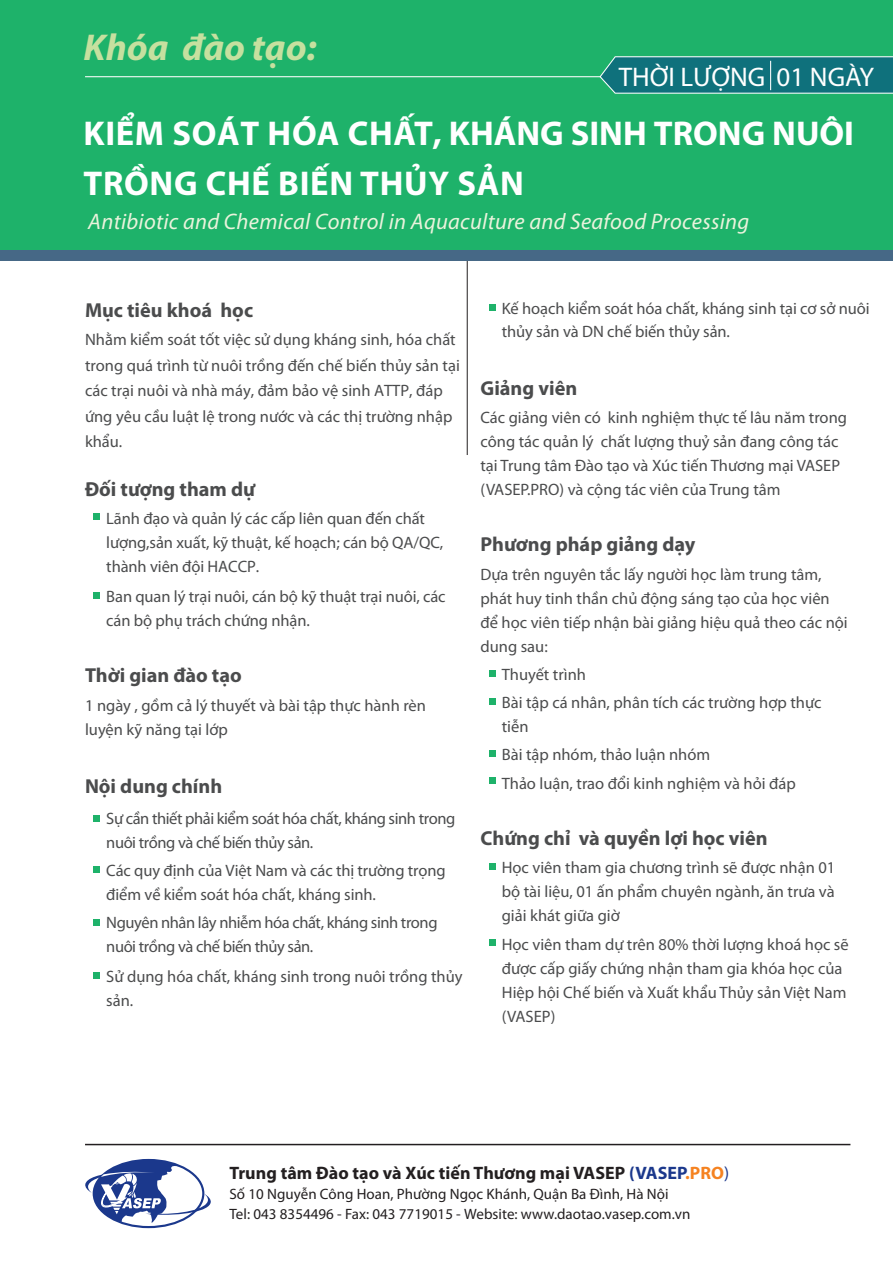
<style>
.page{position:relative;width:893px;height:1263px;background:#fff}
.page>*{position:absolute;margin:0;border:0;box-sizing:border-box;transform-origin:0 0}
.t1{font:italic 700 37.5px "Myriad Pro";color:#c6e09f}
.t2{font:700 34.5px/49.5px "Myriad Pro";letter-spacing:.02em;color:#fff}
.t3{font:27px "Myriad Pro";color:#fff}
.t4{font:italic 22.5px "Myriad Pro";letter-spacing:.015em;color:#eaf3dc}
.t5{font:700 20.25px "Myriad Pro";color:#4b4c4d}
.t6{font:700 18px "Myriad Pro";letter-spacing:.005em;color:#231f20}
.t7{font:16.5px/24px "Myriad Pro";color:#4b4c4d}
.t8{font:16.5px/24px "Myriad Pro";letter-spacing:-.025em;color:#4b4c4d}
.t9{font:15px/20.2px "Myriad Pro";letter-spacing:.005em;color:#231f20}
.s1{color:#1b388c}
.s2{color:#f58220}
.s3{font-weight:400;color:#1b388c}
</style>
<div class="page">
<hr style="left:467px;top:238px;width:1px;height:217px;background:#231f20">
<div style="left:0;top:0;width:893px;height:261px;background:#466886"></div>
<div style="left:0;top:0;width:893px;height:249px;background:#1eb26a"></div>
<hr style="left:85px;top:1144px;width:765px;height:1px;background:#231f20">
<svg style="left:85px;top:1159px;width:126px;height:67px"></svg>
<div style="left:93px;top:514px;width:7px;height:6px;background:#1eb26a"></div>
<div style="left:93px;top:592px;width:7px;height:6px;background:#1eb26a"></div>
<div style="left:93px;top:815px;width:7px;height:6px;background:#1eb26a"></div>
<div style="left:93px;top:867px;width:7px;height:6px;background:#1eb26a"></div>
<div style="left:93px;top:919px;width:7px;height:7px;background:#1eb26a"></div>
<div style="left:93px;top:972px;width:7px;height:7px;background:#1eb26a"></div>
<div style="left:489px;top:670px;width:6px;height:7px;background:#1eb26a"></div>
<div style="left:489px;top:304px;width:6px;height:7px;background:#1eb26a"></div>
<svg style="left:489px;top:698px;width:6px;height:6px"></svg>
<svg style="left:489px;top:751px;width:6px;height:6px"></svg>
<svg style="left:489px;top:778px;width:6px;height:6px"></svg>
<div style="left:489px;top:863px;width:6px;height:7px;background:#1eb26a"></div>
<svg style="left:489px;top:940px;width:6px;height:6px"></svg>
<hr style="left:85px;top:76px;width:629px;height:1px;background:#fff">
<svg style="left:599px;top:56px;width:294px;height:38px;background:#1d7b82"></svg>
<h1 class="t1" style="left:84px;top:23px;width:234px">Khóa đào tạo:</h1>
<h3 class="t3" style="left:619px;top:60px;width:257px">THỜI LƯỢNG 01 NGÀY</h3>
<h2 class="t2" style="left:84px;top:108px;width:772px">KIỂM SOÁT HÓA CHẤT, KHÁNG SINH TRONG NUÔI<br>TRỒNG CHẾ BIẾN THỦY SẢN</h2>
<h3 class="t4" style="left:88px;top:208px;width:662px">Antibiotic and Chemical Control in Aquaculture and Seafood Processing</h3>
<p class="t5" style="left:85px;top:297px;width:170px">Mục tiêu khoá học</p>
<p class="t7" style="left:85px;top:327px;width:376px;line-height:25.5px">Nhằm kiểm soát tốt việc sử dụng kháng sinh, hóa chất trong quá trình từ nuôi trồng đến chế biến thủy sản tại các trại nuôi và nhà máy, đảm bảo vệ sinh ATTP, đáp ứng yêu cầu luật lệ trong nước và các thị trường nhập khẩu.</p>
<p class="t5" style="left:85px;top:476px;width:171px">Đối tượng tham dự</p>
<p class="t7" style="left:106px;top:506px;width:338px">Lãnh đạo và quản lý các cấp liên quan đến chất lượng,sản xuất, kỹ thuật, kế hoạch; cán bộ QA/QC, thành viên đội HACCP.</p>
<p class="t7" style="left:106px;top:584px;width:341px">Ban quan lý trại nuôi, cán bộ kỹ thuật trại nuôi, các cán bộ phụ trách chứng nhận.</p>
<p class="t5" style="left:85px;top:662px;width:158px">Thời gian đào tạo</p>
<p class="t7" style="left:85px;top:693px;width:342px">1 ngày , gồm cả lý thuyết và bài tập thực hành rèn luyện kỹ năng tại lớp</p>
<p class="t5" style="left:85px;top:772px;width:139px">Nội dung chính</p>
<p class="t8" style="left:106px;top:806px;width:350px">Sự cần thiết phải kiểm soát hóa chất, kháng sinh trong nuôi trồng và chế biến thủy sản.</p>
<p class="t7" style="left:106px;top:858px;width:341px">Các quy định của Việt Nam và các thị trường trọng điểm về kiểm soát hóa chất, kháng sinh.</p>
<p class="t8" style="left:106px;top:910px;width:333px">Nguyên nhân lây nhiễm hóa chất, kháng sinh trong nuôi trồng và chế biến thủy sản.</p>
<p class="t7" style="left:106px;top:964px;width:358px">Sử dụng hóa chất, kháng sinh trong nuôi trồng thủy sản.</p>
<p class="t7" style="left:502px;top:297px;width:369px;line-height:22.5px">Kế hoạch kiểm soát hóa chất, kháng sinh tại cơ sở nuôi thủy sản và DN chế biến thủy sản.</p>
<p class="t5" style="left:480px;top:375px;width:98px">Giảng viên</p>
<p class="t7" style="left:480px;top:405px;width:368px">Các giảng viên có kinh nghiệm thực tế lâu năm trong công tác quản lý chất lượng thuỷ sản đang công tác tại Trung tâm Đào tạo và Xúc tiến Thương mại VASEP (VASEP.PRO) và cộng tác viên của Trung tâm</p>
<p class="t5" style="left:480px;top:531px;width:217px">Phương pháp giảng dạy</p>
<p class="t7" style="left:480px;top:562px;width:369px">Dựa trên nguyên tắc lấy người học làm trung tâm, phát huy tinh thần chủ động sáng tạo của học viên để học viên tiếp nhận bài giảng hiệu quả theo các nội dung sau:</p>
<p class="t7" style="left:502px;top:660px;width:321px;line-height:28.2px">Thuyết trình<br>Bài tập cá nhân, phân tích các trường hợp thực</p>
<p class="t7" style="left:502px;top:712px;width:295px;line-height:28.2px">tiễn<br>Bài tập nhóm, thảo luận nhóm<br>Thảo luận, trao đổi kinh nghiệm và hỏi đáp</p>
<p class="t5" style="left:480px;top:825px;width:289px">Chứng chỉ và quyền lợi học viên</p>
<p class="t7" style="left:502px;top:856px;width:335px;text-align:justify">Học viên tham gia chương trình sẽ được nhận 01 bộ tài liệu, 01 ấn phẩm chuyên ngành, ăn trưa và giải khát giữa giờ</p>
<p class="t7" style="left:502px;top:932px;width:348px">Học viên tham dự trên 80% thời lượng khoá học sẽ được cấp giấy chứng nhận tham gia khóa học của Hiệp hội Chế biến và Xuất khẩu Thủy sản Việt Nam (VASEP)</p>
<p class="t6" style="left:229px;top:1161px;width:501px">Trung tâm Đào tạo và Xúc tiến Thương mại VASEP <span class="s1">(VASEP</span><span class="s2">.PRO</span><span class="s3">)</span></p>
<p class="t9" style="left:229px;top:1184px;width:463px">Số 10 Nguyễn Công Hoan, Phường Ngọc Khánh, Quận Ba Đình, Hà Nội<br>Tel: 043 8354496 - Fax: 043 7719015 - Website: www.daotao.vasep.com.vn</p>
</div>
